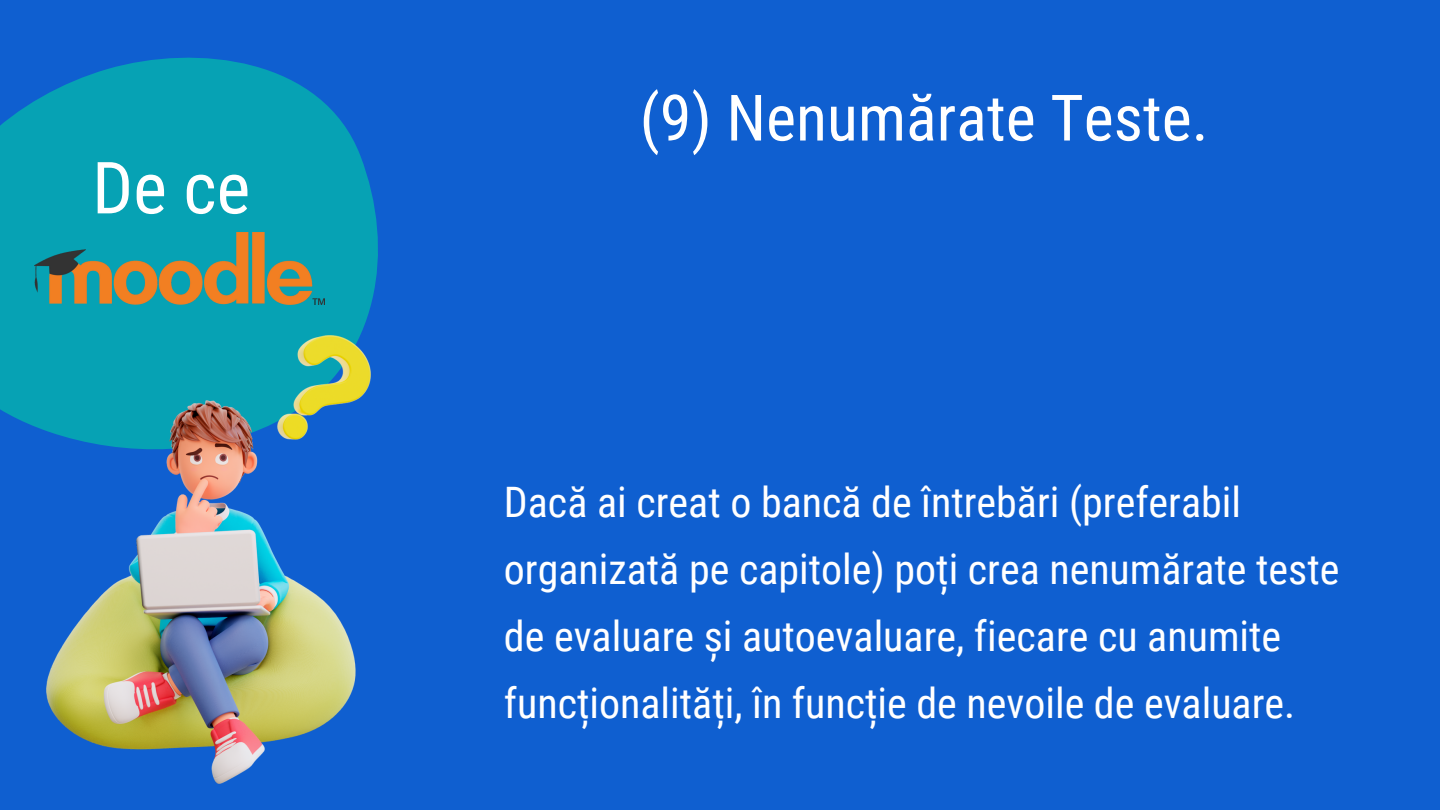
<style>
.page{position:relative;width:1440px;height:810px;background:#0f5fd0}
.page>*{position:absolute;margin:0;border:0;box-sizing:border-box;transform-origin:0 0}
.t1{font:72px "Roboto Condensed";color:#fff}
.t2{font:64px "Roboto Condensed";color:#fff}
.t3{font:42px/66.8px "Roboto Condensed";color:#fff}
</style>
<div class="page">
<svg style="left:0;top:57px;width:378px;height:374px;background:#0798b7"></svg>
<img style="left:35px;top:233px;width:289px;height:71px">
<img style="left:47px;top:335px;width:324px;height:448px">
<p class="t1" style="left:92px;top:147px;width:160px">De ce</p>
<p class="t2" style="left:640px;top:81px;width:570px">(9) Nenumărate Teste.</p>
<p class="t3" style="left:504px;top:470px;width:837px">Dacă ai creat o bancă de întrebări (preferabil organizată pe capitole) poți crea nenumărate teste de evaluare și autoevaluare, fiecare cu anumite funcționalități, în funcție de nevoile de evaluare.</p>
</div>
